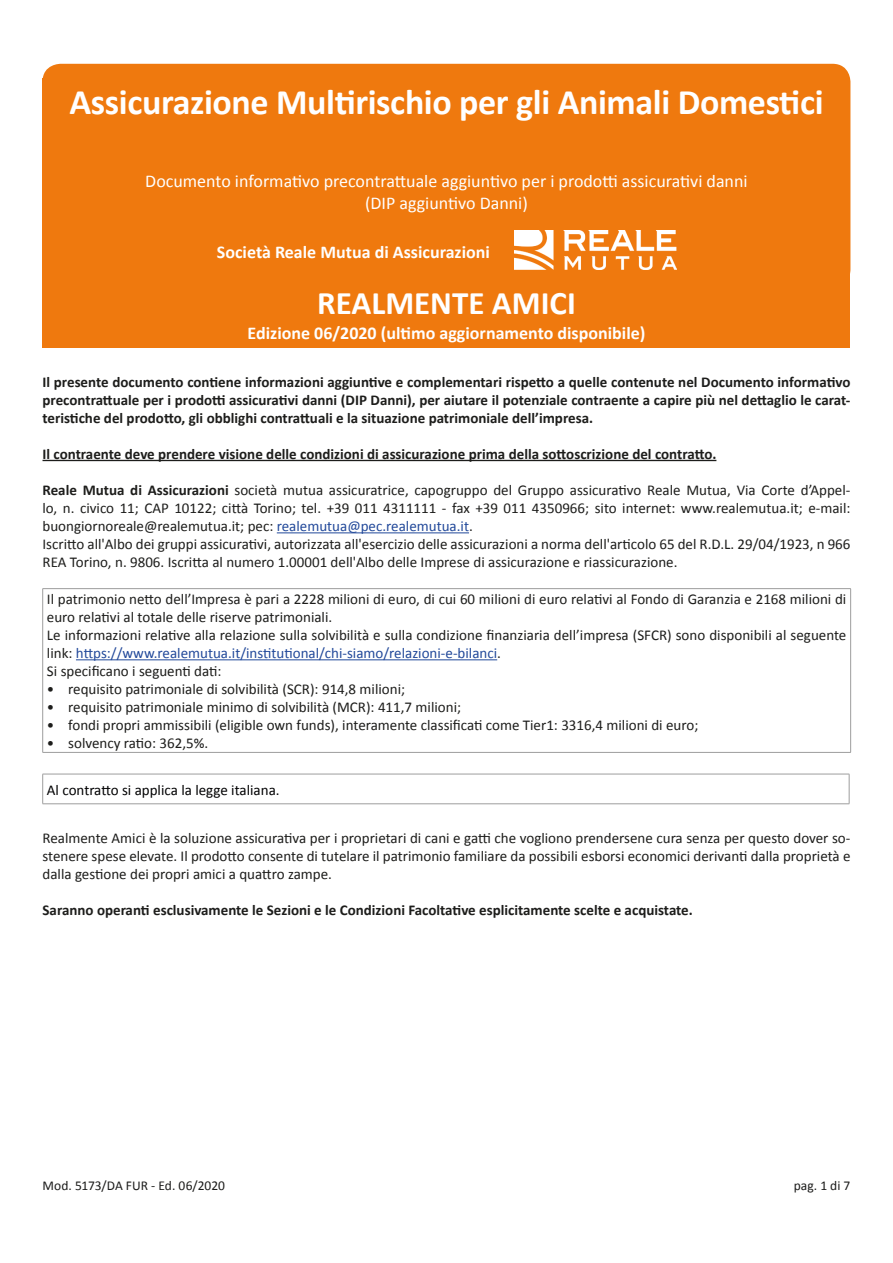
<style>
.page{position:relative;width:893px;height:1263px;background:#fff}
.page>*{position:absolute;margin:0;border:0;box-sizing:border-box;transform-origin:0 0}
.t1{font:700 36px "Calibri";letter-spacing:-.01em;color:#fff}
.t2{font:700 33px "Calibri";color:#fff}
.t3{font:18px/21.6px "Calibri";color:#fff;text-align:center}
.t4{font:700 18px "Calibri";color:#fff}
.t5{font:15px/18px "Calibri";color:#1d1d1b}
.t6{font:700 15px/18px "Calibri";color:#1d1d1b;text-align:justify}
.t7{font:15px "Calibri";color:#020203}
.t8{font:13.5px "Calibri";color:#1b1b1a}
.s1{font-weight:700}
.s2{color:#22499a}
</style>
<div class="page">
<div style="left:43px;top:64px;width:807px;height:223px;background:#ef790e;border-radius:18px"></div>
<hr style="left:43px;top:460px;width:673px;height:1px;background:#1d1d1b">
<hr style="left:277px;top:532px;width:192px;height:1px;background:#22499a">
<div style="left:43px;top:79px;width:807px;height:269px;background:#ef790e"></div>
<img style="left:514px;top:230px;width:162px;height:40px">
<hr style="left:43px;top:588px;width:808px;height:1px;background:#9d9d9d">
<hr style="left:42px;top:589px;width:1px;height:163px;background:#9d9d9d">
<hr style="left:850px;top:589px;width:1px;height:163px;background:#9d9d9d">
<hr style="left:43px;top:752px;width:808px;height:1px;background:#9d9d9d">
<hr style="left:76px;top:659px;width:421px;height:1px;background:#22499a">
<hr style="left:43px;top:774px;width:806px;height:1px;background:#9d9d9d">
<hr style="left:42px;top:774px;width:1px;height:30px;background:#9d9d9d">
<hr style="left:849px;top:774px;width:1px;height:30px;background:#9d9d9d">
<hr style="left:43px;top:803px;width:806px;height:1px;background:#9d9d9d">
<h1 class="t1" style="left:69px;top:79px;width:755px">Assicurazione Multirischio per gli Animali Domestici</h1>
<p class="t3" style="left:145px;top:171px;width:604px">Documento informativo precontrattuale aggiuntivo per i prodotti assicurativi danni (DIP aggiuntivo Danni)</p>
<p class="t4" style="left:217px;top:240px;width:274px">Società Reale Mutua di Assicurazioni</p>
<h2 class="t2" style="left:317px;top:281px;width:260px">REALMENTE AMICI</h2>
<p class="t4" style="left:248px;top:322px;width:399px">Edizione 06/2020 (ultimo aggiornamento disponibile)</p>
<p class="t6" style="left:43px;top:373px;width:809px">Il presente documento contiene informazioni aggiuntive e complementari rispetto a quelle contenute nel Documento informativo precontrattuale per i prodotti assicurativi danni (DIP Danni), per aiutare il potenziale contraente a capire più nel dettaglio le carat&shy;teristiche del prodotto, gli obblighi contrattuali e la situazione patrimoniale dell’impresa.</p>
<p class="t6" style="left:43px;top:445px;width:675px">Il contraente deve prendere visione delle condizioni di assicurazione prima della sottoscrizione del contratto.</p>
<p class="t5" style="left:43px;top:481px;width:809px"><span class="s1">Reale Mutua di Assicurazioni</span> società mutua assicuratrice, capogruppo del Gruppo assicurativo Reale Mutua, Via Corte d’Appel&shy;lo, n. civico 11; CAP 10122; città Torino; tel. +39 011 4311111 - fax +39 011 4350966; sito internet: www.realemutua.it; e-mail: buongiornoreale@realemutua.it; pec: <span class="s2">realemutua@pec.realemutua.it</span>.<br>Iscritto all'Albo dei gruppi assicurativi, autorizzata all'esercizio delle assicurazioni a norma dell'articolo 65 del R.D.L. 29/04/1923, n 966<br>REA Torino, n. 9806. Iscritta al numero 1.00001 dell'Albo delle Imprese di assicurazione e riassicurazione.</p>
<p class="t5" style="left:47px;top:590px;width:801px">Il patrimonio netto dell’Impresa è pari a 2228 milioni di euro, di cui 60 milioni di euro relativi al Fondo di Garanzia e 2168 milioni di euro relativi al totale delle riserve patrimoniali.<br>Le informazioni relative alla relazione sulla solvibilità e sulla condizione finanziaria dell’impresa (SFCR) sono disponibili al seguente link: <span class="s2">https://www.realemutua.it/institutional/chi-siamo/relazioni-e-bilanci</span>.<br>Si specificano i seguenti dati:</p>
<p class="t5" style="left:47px;top:680px;width:360px">• requisito patrimoniale di solvibilità (SCR): 914,8 milioni;</p>
<p class="t5" style="left:47px;top:698px;width:416px">• requisito patrimoniale minimo di solvibilità (MCR): 411,7 milioni;</p>
<p class="t5" style="left:47px;top:716px;width:653px">• fondi propri ammissibili (eligible own funds), interamente classificati come Tier1: 3316,4 milioni di euro;</p>
<p class="t5" style="left:47px;top:734px;width:163px">• solvency ratio: 362,5%.</p>
<p class="t7" style="left:47px;top:780px;width:234px">Al contratto si applica la legge italiana.</p>
<p class="t5" style="left:43px;top:829px;width:809px;text-align:justify">Realmente Amici è la soluzione assicurativa per i proprietari di cani e gatti che vogliono prendersene cura senza per questo dover so&shy;stenere spese elevate. Il prodotto consente di tutelare il patrimonio familiare da possibili esborsi economici derivanti dalla proprietà e dalla gestione dei propri amici a quattro zampe.</p>
<p class="t6" style="left:43px;top:901px;width:652px">Saranno operanti esclusivamente le Sezioni e le Condizioni Facoltative esplicitamente scelte e acquistate.</p>
<p class="t8" style="left:43px;top:1177px;width:184px">Mod. 5173/DA FUR - Ed. 06/2020</p>
<p class="t8" style="left:794px;top:1177px;width:58px">pag. 1 di 7</p>
</div>
